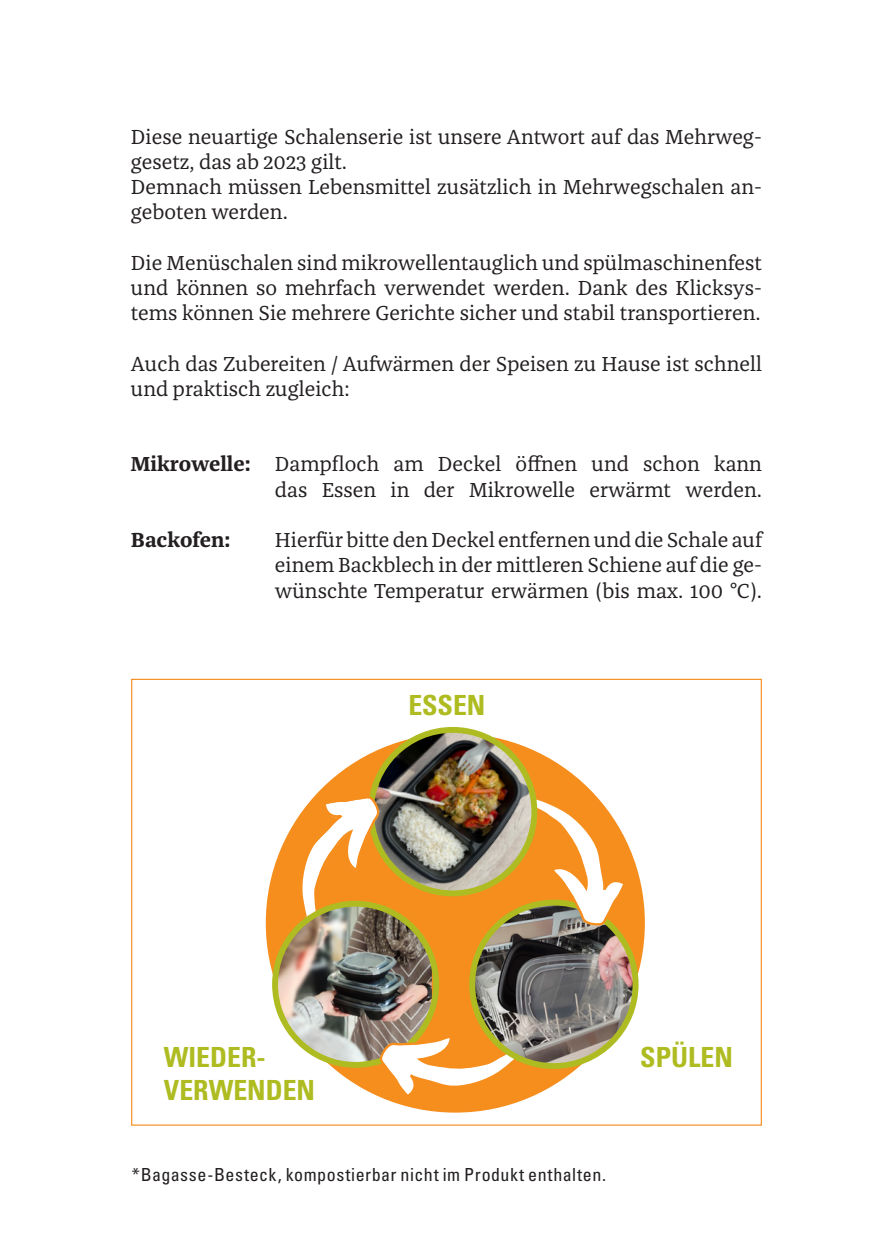
<style>
.page{position:relative;width:893px;height:1259px;background:#fff}
.page>*{position:absolute;margin:0;border:0;box-sizing:border-box;transform-origin:0 0}
.t1{font:700 condensed 27.9px "Univers LT Pro";color:#aebc21}
.t2{font:21px/25.2px "Franziska MA";color:#231f20}
.t3{font:700 21px "Franziska MA";color:#231f20}
.t4{font:condensed 18px "Univers LT Pro";letter-spacing:.03em;color:#231f20}
.s1{font-weight:700}
</style>
<div class="page">
<div style="left:266px;top:733px;width:379px;height:379px;background:#f68e1e;border-radius:50%"></div>
<img style="left:275px;top:904px;width:157px;height:161px">
<div style="left:272px;top:901px;width:167px;height:166px;border:6px solid #aebc21;border-radius:50%"></div>
<svg style="left:380px;top:1032px;width:151px;height:67px"></svg>
<img style="left:472px;top:909px;width:160px;height:157px">
<div style="left:469px;top:899px;width:170px;height:170px;border:6px solid #aebc21;border-radius:50%"></div>
<svg style="left:516px;top:792px;width:112px;height:135px"></svg>
<img style="left:371px;top:730px;width:163px;height:163px;border-radius:82px">
<div style="left:368px;top:727px;width:169px;height:169px;border:6px solid #aebc21;border-radius:50%"></div>
<svg style="left:300px;top:795px;width:79px;height:121px"></svg>
<p class="t2" style="left:131px;top:124px;width:632px">Diese neuartige Schalenserie ist unsere Antwort auf das Mehrweg&shy;gesetz, das ab 2023 gilt.<br>Demnach müssen Lebensmittel zusätzlich in Mehrwegschalen an&shy;geboten werden.</p>
<p class="t2" style="left:131px;top:250px;width:633px;text-align:justify">Die Menüschalen sind mikrowellentauglich und spülmaschinenfest und können so mehrfach verwendet werden. Dank des Klicksys&shy;tems können Sie mehrere Gerichte sicher und stabil transportieren.</p>
<p class="t2" style="left:131px;top:351px;width:632px">Auch das Zubereiten / Aufwärmen der Speisen zu Hause ist schnell und praktisch zugleich:</p>
<p class="t2" style="left:131px;top:451px;width:632px;text-align:right"><span class="s1">Mikrowelle:</span> Dampfloch am Deckel öffnen und schon kann das Essen in der Mikrowelle erwärmt werden.</p>
<p class="t3" style="left:131px;top:527px;width:101px">Backofen:</p>
<p class="t2" style="left:275px;top:527px;width:488px;text-align:justify">Hierfür bitte den Deckel entfernen und die Schale auf einem Backblech in der mittleren Schiene auf die ge&shy;wünschte Temperatur erwärmen (bis max. 100 °C).</p>
<h1 class="t1" style="left:408px;top:688px;width:79px">ESSEN</h1>
<h1 class="t1" style="left:164px;top:1040px;width:103px">WIEDER-</h1>
<h1 class="t1" style="left:640px;top:1040px;width:94px">SPÜLEN</h1>
<h1 class="t1" style="left:164px;top:1073px;width:153px">VERWENDEN</h1>
<p class="t4" style="left:132px;top:1163px;width:476px">*Bagasse-Besteck, kompostierbar nicht im Produkt enthalten.</p>
</div>
